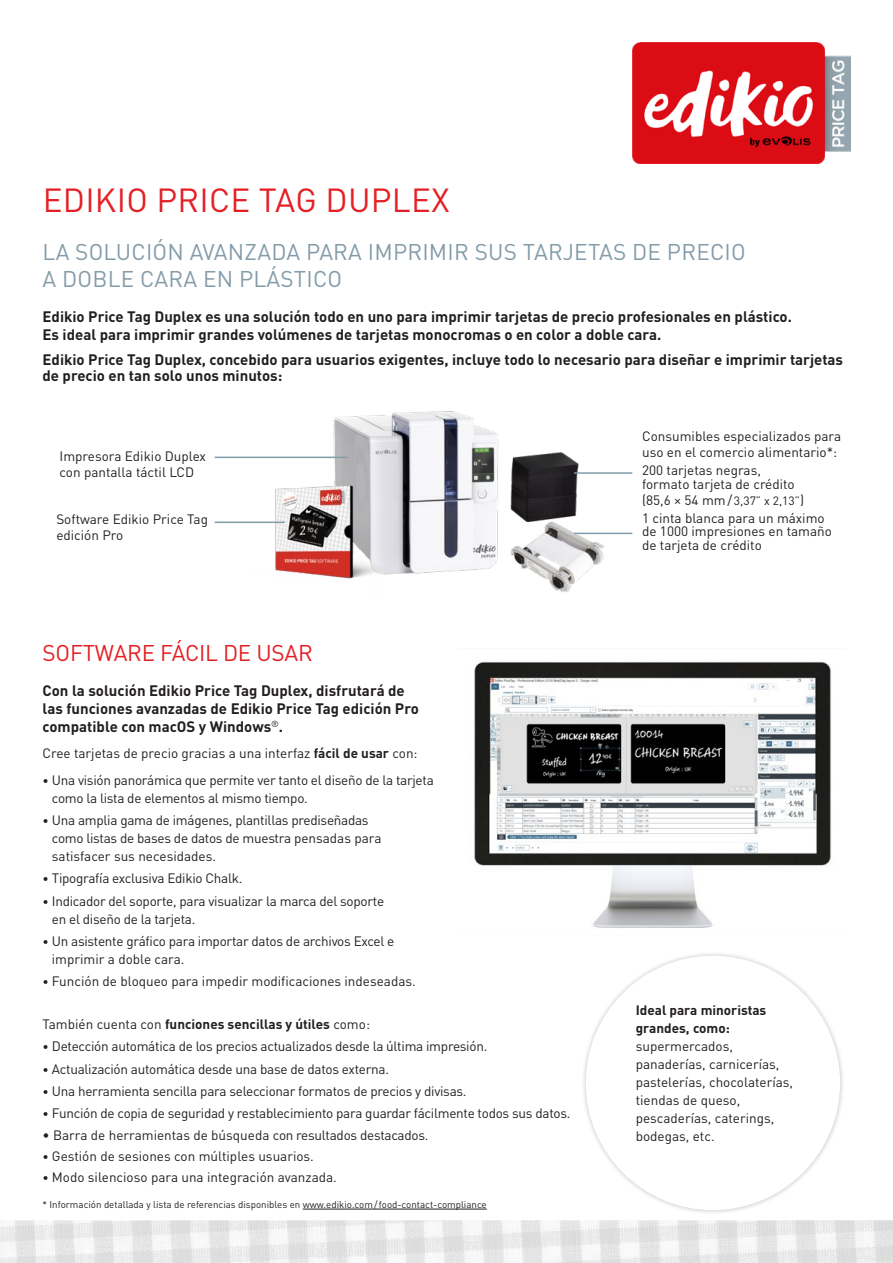
<style>
.page{position:relative;width:893px;height:1263px;background:#fff}
.page>*{position:absolute;margin:0;border:0;box-sizing:border-box;transform-origin:0 0}
.TITRE{font:33px "DINOT";letter-spacing:.01em;color:#e41f25}
.t1{font:22.5px/27px "DINOT";letter-spacing:.01em;color:#839ca9}
.t2{font:22.5px "DINOT";letter-spacing:-.01em;color:#e41f25}
.t3{font:700 15px/18px "DINOT";color:#231f20}
.t4{font:13.5px/18px "DINOT";letter-spacing:-.02em;color:#231f20}
.t5{font:13.5px/18px "DINOT";color:#231f20}
.t6{font:700 13.5px/18px "DINOT";color:#231f20}
.t7{font:9.75px "DINOT";color:#231f20}
.s1{font-weight:700}
.s2{font-size:12px}
.s3{font-weight:400}
</style>
<div class="page">
<img style="left:254px;top:411px;width:379px;height:182px">
<div style="left:581px;top:951px;width:264px;height:264px;background:#231f20;opacity:.22"></div>
<div style="left:586px;top:956px;width:254px;height:254px;background:#fff;border-radius:50%"></div>
<img style="left:474px;top:661px;width:357px;height:267px">
<hr style="left:303px;top:1209px;width:184px;height:1px;background:#231f20">
<img style="left:632px;top:43px;width:218px;height:121px">
<hr style="left:215px;top:457px;width:132px;height:1px;background:#839ca9">
<hr style="left:215px;top:521px;width:70px;height:2px;background:#839ca9">
<hr style="left:574px;top:533px;width:58px;height:1px;background:#839ca9">
<hr style="left:574px;top:472px;width:58px;height:2px;background:#839ca9">
<img style="left:0;top:1220px;width:893px;height:43px">
<p class="TITRE" style="left:43px;top:179px;width:408px">EDIKIO PRICE TAG DUPLEX</p>
<p class="t1" style="left:43px;top:238px;width:705px">LA SOLUCIÓN AVANZADA PARA IMPRIMIR SUS TARJETAS DE PRECIO<br>A DOBLE CARA EN PLÁSTICO</p>
<p class="t3" style="left:43px;top:307px;width:751px">Edikio Price Tag Duplex es una solución todo en uno para imprimir tarjetas de precio profesionales en plástico.<br>Es ideal para imprimir grandes volúmenes de tarjetas monocromas o en color a doble cara.</p>
<p class="t3" style="left:43px;top:351px;width:802px;line-height:16.5px">Edikio Price Tag Duplex, concebido para usuarios exigentes, incluye todo lo necesario para diseñar e imprimir tarjetas de precio en tan solo unos minutos:</p>
<p class="t5" style="left:60px;top:448px;width:148px;line-height:16.2px">Impresora Edikio Duplex con pantalla táctil LCD</p>
<p class="t5" style="left:56px;top:510px;width:153px;line-height:16.2px">Software Edikio Price Tag edición Pro</p>
<p class="t2" style="left:43px;top:638px;width:272px">SOFTWARE FÁCIL DE USAR</p>
<p class="t3" style="left:43px;top:681px;width:378px">Con la solución Edikio Price Tag Duplex, disfrutará de las funciones avanzadas de Edikio Price Tag edición Pro compatible con macOS y Windows<sup>®</sup>.</p>
<p class="t5" style="left:43px;top:744px;width:377px">Cree tarjetas de precio gracias a una interfaz <span class="s1">fácil de usar</span> con:</p>
<p class="t4" style="left:52px;top:771px;width:383px;text-indent:-9px"><span class="s2">•</span> Una visión panorámica que permite ver tanto el diseño de la tarjeta como la lista de elementos al mismo tiempo.</p>
<p class="t4" style="left:52px;top:811px;width:331px;text-indent:-9px"><span class="s2">•</span> Una amplia gama de imágenes, plantillas prediseñadas como listas de bases de datos de muestra pensadas para satisfacer sus necesidades.</p>
<p class="t4" style="left:43px;top:869px;width:201px"><span class="s2">•</span> Tipografía exclusiva Edikio Chalk.</p>
<p class="t4" style="left:52px;top:891px;width:334px;text-indent:-9px"><span class="s2">•</span> Indicador del soporte, para visualizar la marca del soporte en el diseño de la tarjeta.</p>
<p class="t4" style="left:52px;top:932px;width:344px;text-indent:-9px"><span class="s2">•</span> Un asistente gráfico para importar datos de archivos Excel e imprimir a doble cara.</p>
<p class="t5" style="left:43px;top:972px;width:375px"><span class="s2">•</span> Función de bloqueo para impedir modificaciones indeseadas.</p>
<p class="t6" style="left:43px;top:1015px;width:329px"><span class="s3">También cuenta con</span> funciones sencillas y útiles <span class="s3">como:</span></p>
<p class="t4" style="left:43px;top:1037px;width:446px"><span class="s2">•</span> Detección automática de los precios actualizados desde la última impresión.</p>
<p class="t4" style="left:43px;top:1059px;width:348px"><span class="s2">•</span> Actualización automática desde una base de datos externa.</p>
<p class="t4" style="left:43px;top:1082px;width:426px"><span class="s2">•</span> Una herramienta sencilla para seleccionar formatos de precios y divisas.</p>
<p class="t4" style="left:43px;top:1104px;width:529px"><span class="s2">•</span> Función de copia de seguridad y restablecimiento para guardar fácilmente todos sus datos.</p>
<p class="t4" style="left:43px;top:1126px;width:387px">• Barra de herramientas de búsqueda con resultados destacados.</p>
<p class="t5" style="left:43px;top:1147px;width:273px"><span class="s2">•</span> Gestión de sesiones con múltiples usuarios.</p>
<p class="t5" style="left:43px;top:1168px;width:296px"><span class="s2">•</span> Modo silencioso para una integración avanzada.</p>
<p class="t7" style="left:43px;top:1198px;width:446px">* Información detallada y lista de referencias disponibles en www.edikio.com/food-contact-compliance</p>
<p class="t5" style="left:642px;top:427px;width:201px;line-height:16.5px">Consumibles especializados para uso en el comercio alimentario*:</p>
<p class="t5" style="left:642px;top:463px;width:154px;line-height:13.5px">200 tarjetas negras, formato tarjeta de crédito</p>
<p class="t4" style="left:642px;top:491px;width:163px">(85,6 × 54 mm/ <span class="s2">3,37” x 2,13”</span>)</p>
<p class="t5" style="left:642px;top:511px;width:191px;line-height:13.5px">1 cinta blanca para un máximo de 1000 impresiones en tamaño de tarjeta de crédito</p>
<p class="t6" style="left:636px;top:1001px;width:132px">Ideal para minoristas grandes, como:</p>
<p class="t5" style="left:636px;top:1037px;width:159px">supermercados, panaderías, carnicerías, pastelerías, chocolaterías, tiendas de queso, pescaderías, caterings, bodegas, etc.</p>
</div>
